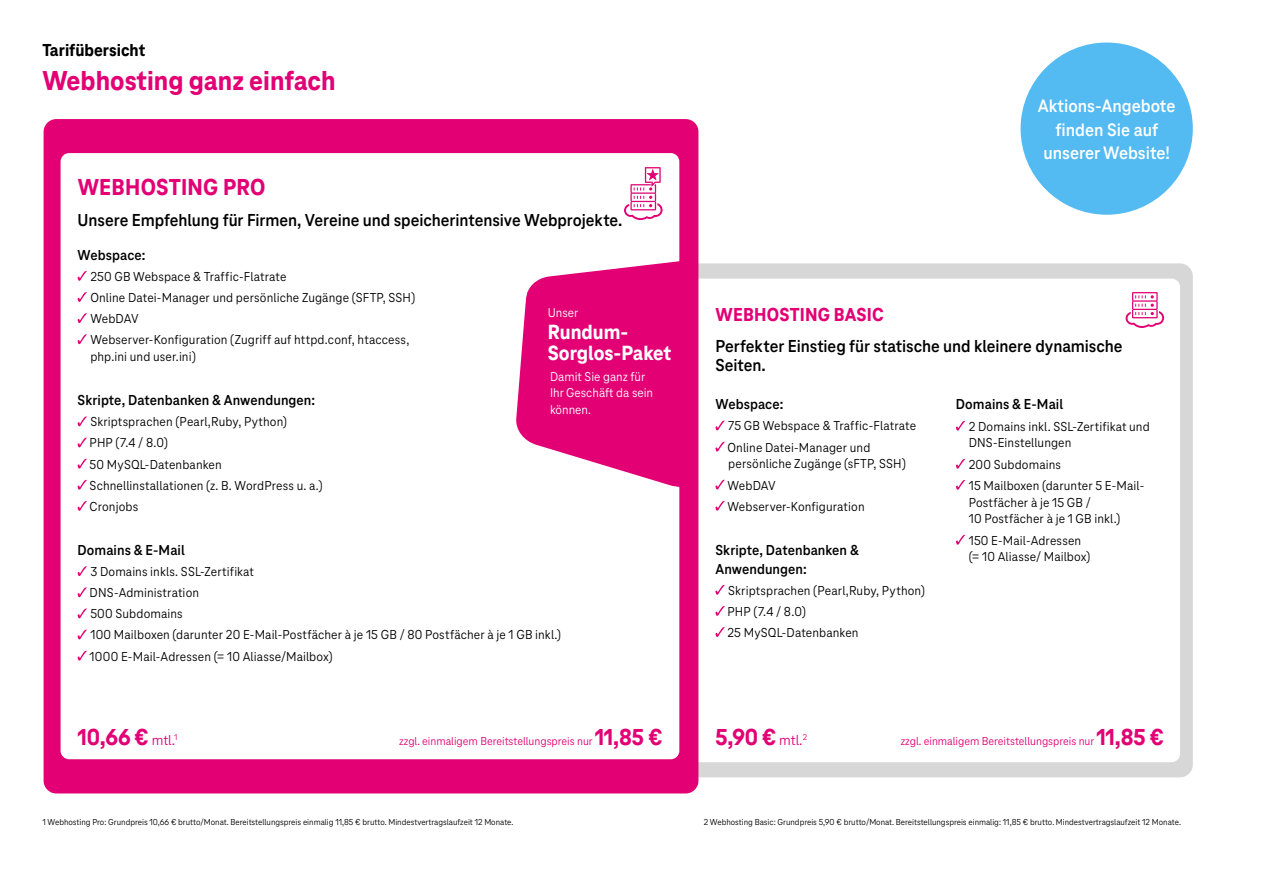
<style>
.page{position:relative;width:1263px;height:893px;background:#fff}
.page>*{position:absolute;margin:0;border:0;box-sizing:border-box;transform-origin:0 0}
.t1{font:800 28.5px "Tele Neo";color:#e20074}
.t2{font:800 24px "Tele Neo";letter-spacing:.005em;color:#e20074}
.t3{font:800 21.3px/21.3px "Tele Neo";color:#fff}
.t4{font:800 19.5px "Tele Neo";letter-spacing:.01em;color:#e20074}
.t5{font:700 18.75px/23.2px "Tele Neo";color:#fff;text-align:center}
.t6{font:700 18px/18.8px "Tele Neo";letter-spacing:-.005em;color:#000}
.t7{font:800 18px "Tele Neo";color:#000}
.t8{font:700 15px/18.8px "Tele Neo";letter-spacing:.005em;color:#000}
.t9{font:13.5px/21.1px "Tele Neo";letter-spacing:.01em;color:#000}
.t10{font:13.2px/16.6px "Tele Neo";color:#fff}
.t11{font:12px "Tele Neo";color:#e20074}
.t12{font:9px "Tele Neo";color:#000}
.s1{font-weight:400;font-size:15px}
.s2{font-weight:800;font-size:24px}
</style>
<div class="page">
<div style="left:1020px;top:43px;width:173px;height:172px;background:#54baf2;border-radius:50%"></div>
<div style="left:686px;top:263px;width:507px;height:514px;background:#d8d7d7;border-radius:13px"></div>
<div style="left:686px;top:279px;width:494px;height:483px;background:#fff;border-radius:9px"></div>
<svg style="left:715px;top:421px;width:10px;height:9px"></svg>
<svg style="left:715px;top:442px;width:10px;height:9px"></svg>
<svg style="left:715px;top:480px;width:10px;height:9px"></svg>
<svg style="left:715px;top:501px;width:10px;height:10px"></svg>
<svg style="left:715px;top:585px;width:10px;height:10px"></svg>
<svg style="left:715px;top:606px;width:10px;height:10px"></svg>
<svg style="left:715px;top:627px;width:10px;height:10px"></svg>
<div style="left:44px;top:119px;width:654px;height:674px;background:#e20074;border-radius:13px"></div>
<div style="left:61px;top:153px;width:618px;height:606px;background:#fff;border-radius:9px"></div>
<svg style="left:78px;top:271px;width:9px;height:10px"></svg>
<svg style="left:78px;top:292px;width:9px;height:10px"></svg>
<svg style="left:78px;top:313px;width:9px;height:10px"></svg>
<svg style="left:78px;top:334px;width:9px;height:10px"></svg>
<svg style="left:78px;top:416px;width:9px;height:10px"></svg>
<svg style="left:78px;top:438px;width:9px;height:9px"></svg>
<svg style="left:78px;top:459px;width:9px;height:9px"></svg>
<svg style="left:78px;top:480px;width:9px;height:10px"></svg>
<svg style="left:78px;top:501px;width:9px;height:10px"></svg>
<svg style="left:78px;top:566px;width:9px;height:10px"></svg>
<svg style="left:78px;top:587px;width:9px;height:10px"></svg>
<svg style="left:78px;top:608px;width:9px;height:10px"></svg>
<svg style="left:78px;top:630px;width:9px;height:9px"></svg>
<svg style="left:78px;top:651px;width:9px;height:9px"></svg>
<svg style="left:516px;top:234px;width:164px;height:255px;fill:#e20074"></svg>
<svg style="left:1125px;top:292px;width:39px;height:36px"></svg>
<svg style="left:624px;top:167px;width:39px;height:53px"></svg>
<svg style="left:956px;top:421px;width:9px;height:10px"></svg>
<svg style="left:956px;top:459px;width:9px;height:10px"></svg>
<svg style="left:956px;top:480px;width:9px;height:10px"></svg>
<svg style="left:956px;top:535px;width:9px;height:10px"></svg>
<h3 class="t7" style="left:43px;top:40px;width:104px">Tarifübersicht</h3>
<h1 class="t1" style="left:43px;top:65px;width:295px">Webhosting ganz einfach</h1>
<h2 class="t2" style="left:78px;top:173px;width:189px">WEBHOSTING PRO</h2>
<h3 class="t6" style="left:78px;top:211px;width:546px">Unsere Empfehlung für Firmen, Vereine und speicherintensive Webprojekte.</h3>
<p class="t8" style="left:78px;top:245px;width:69px">Webspace:</p>
<p class="t9" style="left:90px;top:266px;width:326px">250 GB Webspace &amp; Traffic-Flatrate<br>Online Datei-Manager und persönliche Zugänge (SFTP, SSH)<br>WebDAV<br>Webserver-Konfiguration (Zugriff auf httpd.conf, htaccess,</p>
<p class="t9" style="left:90px;top:346px;width:107px">php.ini und user.ini)</p>
<p class="t8" style="left:78px;top:391px;width:239px">Skripte, Datenbanken &amp; Anwendungen:</p>
<p class="t9" style="left:90px;top:411px;width:235px">Skriptsprachen (Pearl,Ruby, Python)<br>PHP (7.4 / 8.0)<br>50 MySQL-Datenbanken<br>Schnellinstallationen (z. B. WordPress u. a.)<br>Cronjobs</p>
<p class="t8" style="left:78px;top:541px;width:109px">Domains &amp; E-Mail</p>
<p class="t9" style="left:90px;top:561px;width:473px">3 Domains inkls. SSL-Zertifikat<br>DNS-Administration<br>500 Subdomains<br>100 Mailboxen (darunter 20 E-Mail-Postfächer à je 15 GB / 80 Postfächer à je 1 GB inkl.)<br>1000 E-Mail-Adressen (= 10 Aliasse/Mailbox)</p>
<p class="t10" style="left:548px;top:305px;width:32px">Unser</p>
<h3 class="t3" style="left:548px;top:321px;width:125px">Rundum-<br>Sorglos-Paket</h3>
<p class="t10" style="left:550px;top:368px;width:105px">Damit Sie ganz für<br>Ihr Geschäft da sein können.</p>
<h2 class="t2" style="left:78px;top:723px;width:101px">10,66 € <span class="s1">mtl.</span><sup>1</sup></h2>
<p class="t11" style="left:399px;top:734px;width:265px">zzgl. einmaligem Bereitstellungspreis nur <span class="s2">11,85 €</span></p>
<h3 class="t5" style="left:1038px;top:95px;width:139px">Aktions-Angebote finden Sie auf unserer Website!</h3>
<h3 class="t4" style="left:715px;top:304px;width:170px">WEBHOSTING BASIC</h3>
<h3 class="t6" style="left:715px;top:337px;width:409px">Perfekter Einstieg für statische und kleinere dynamische<br>Seiten.</h3>
<p class="t8" style="left:715px;top:395px;width:69px">Webspace:</p>
<p class="t9" style="left:727px;top:415px;width:190px">75 GB Webspace &amp; Traffic-Flatrate<br>Online Datei-Manager und</p>
<p class="t9" style="left:727px;top:453px;width:180px">persönliche Zugänge (sFTP, SSH)<br>WebDAV<br>Webserver-Konfiguration</p>
<p class="t8" style="left:715px;top:541px;width:145px">Skripte, Datenbanken &amp;<br>Anwendungen:</p>
<p class="t9" style="left:727px;top:580px;width:199px">Skriptsprachen (Pearl,Ruby, Python)<br>PHP (7.4 / 8.0)<br>25 MySQL-Datenbanken</p>
<p class="t8" style="left:956px;top:395px;width:109px">Domains &amp; E-Mail</p>
<p class="t9" style="left:969px;top:418px;width:183px;line-height:16.8px">2 Domains inkl. SSL-Zertifikat und<br>DNS-Einstellungen</p>
<p class="t9" style="left:969px;top:454px;width:177px">200 Subdomains<br>15 Mailboxen (darunter 5 E-Mail-</p>
<p class="t9" style="left:969px;top:494px;width:153px;line-height:16.8px">Postfächer à je 15 GB /<br>10 Postfächer à je 1 GB inkl.)</p>
<p class="t9" style="left:969px;top:532px;width:123px;line-height:16.8px">150 E-Mail-Adressen (= 10 Aliasse/ Mailbox)</p>
<h2 class="t2" style="left:715px;top:723px;width:93px">5,90 € <span class="s1">mtl.</span><sup>2</sup></h2>
<p class="t11" style="left:901px;top:734px;width:265px">zzgl. einmaligem Bereitstellungspreis nur <span class="s2">11,85 €</span></p>
<p class="t12" style="left:43px;top:817px;width:472px">1 Webhosting Pro: Grundpreis 10,66 € brutto/Monat. Bereitstellungspreis einmalig 11,85 € brutto. Mindestvertragslaufzeit 12 Monate.</p>
<p class="t12" style="left:704px;top:817px;width:479px">2 Webhosting Basic: Grundpreis 5,90 € brutto/Monat. Bereitstellungspreis einmalig: 11,85 € brutto. Mindestvertragslaufzeit 12 Monate.</p>
</div>
